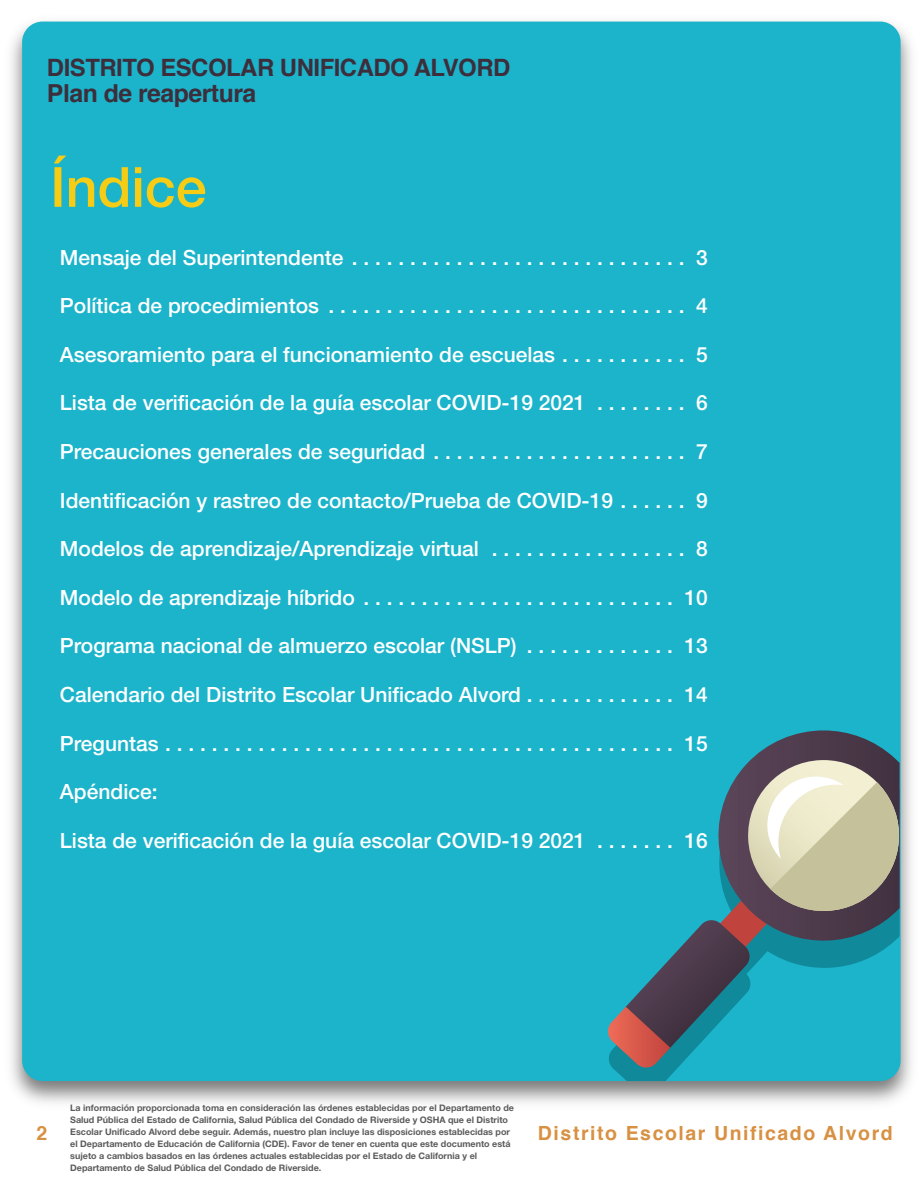
<style>
.page{position:relative;width:918px;height:1188px;background:#fff}
.page>*{position:absolute;margin:0;border:0;box-sizing:border-box;transform-origin:0 0}
.t1{font:500 55.5px "Helvetica Neue LT Std";color:#f7cc15}
.t2{font:700 24.75px "Helvetica";letter-spacing:-.02em;color:#3d2e3c}
.t3{font:700 23.85px "Helvetica";letter-spacing:-.02em;color:#3d2e3c}
.t4{font:500 21px "Helvetica Neue LT Std";color:#fff}
.t5{font:700 19.5px "Helvetica";letter-spacing:.08em;color:#d89142}
.t6{font:700 9px/12px "Helvetica Neue LT Std";color:#5b5b5b}
</style>
<div class="page">
<img style="left:11px;top:21px;width:901px;height:1082px">
<div style="left:22px;top:22px;width:879px;height:1059px;background:#1cb4cb;border-radius:20px"></div>
<svg style="left:614px;top:1069px;width:286px;height:12px"></svg>
<svg style="left:608px;top:730px;width:293px;height:339px"></svg>
<p class="t3" style="left:47px;top:48px;width:465px">DISTRITO ESCOLAR UNIFICADO ALVORD</p>
<p class="t2" style="left:47px;top:73px;width:211px">Plan de reapertura</p>
<h1 class="t1" style="left:50px;top:154px;width:158px">Índice</h1>
<p class="t4" style="left:60px;top:245px;width:649px">Mensaje del Superintendente . . . . . . . . . . . . . . . . . . . . . . . . . . . . . 3</p>
<p class="t4" style="left:60px;top:293px;width:649px">Política de procedimientos . . . . . . . . . . . . . . . . . . . . . . . . . . . . . . . 4</p>
<p class="t4" style="left:60px;top:342px;width:649px">Asesoramiento para el funcionamiento de escuelas . . . . . . . . . . . 5</p>
<p class="t4" style="left:60px;top:390px;width:649px">Lista de verificación de la guía escolar COVID-19 2021 . . . . . . . . 6</p>
<p class="t4" style="left:60px;top:439px;width:649px">Precauciones generales de seguridad . . . . . . . . . . . . . . . . . . . . . . 7</p>
<p class="t4" style="left:60px;top:488px;width:649px">Identificación y rastreo de contacto/Prueba de COVID-19 . . . . . . 9</p>
<p class="t4" style="left:60px;top:536px;width:649px">Modelos de aprendizaje/Aprendizaje virtual . . . . . . . . . . . . . . . . . 8</p>
<p class="t4" style="left:60px;top:585px;width:649px">Modelo de aprendizaje híbrido . . . . . . . . . . . . . . . . . . . . . . . . . . . 10</p>
<p class="t4" style="left:60px;top:633px;width:649px">Programa nacional de almuerzo escolar (NSLP) . . . . . . . . . . . . . 13</p>
<p class="t4" style="left:60px;top:682px;width:649px">Calendario del Distrito Escolar Unificado Alvord . . . . . . . . . . . . . 14</p>
<p class="t4" style="left:60px;top:731px;width:649px">Preguntas . . . . . . . . . . . . . . . . . . . . . . . . . . . . . . . . . . . . . . . . . . . . 15</p>
<p class="t4" style="left:60px;top:779px;width:99px">Apéndice:</p>
<p class="t4" style="left:60px;top:828px;width:649px">Lista de verificación de la guía escolar COVID-19 2021 . . . . . . . 16</p>
<p class="t5" style="left:36px;top:1117px;width:12px">2</p>
<p class="t6" style="left:70px;top:1102px;width:445px">La información proporcionada toma en consideración las órdenes establecidas por el Departamento de Salud Pública del Estado de California, Salud Pública del Condado de Riverside y OSHA que el Distrito Escolar Unificado Alvord debe seguir. Además, nuestro plan incluye las disposiciones establecidas por el Departamento de Educación de California (CDE). Favor de tener en cuenta que este documento está sujeto a cambios basados en las órdenes actuales establecidas por el Estado de California y el Departamento de Salud Pública del Condado de Riverside.</p>
<p class="t5" style="left:538px;top:1117px;width:356px">Distrito Escolar Unificado Alvord</p>
</div>
